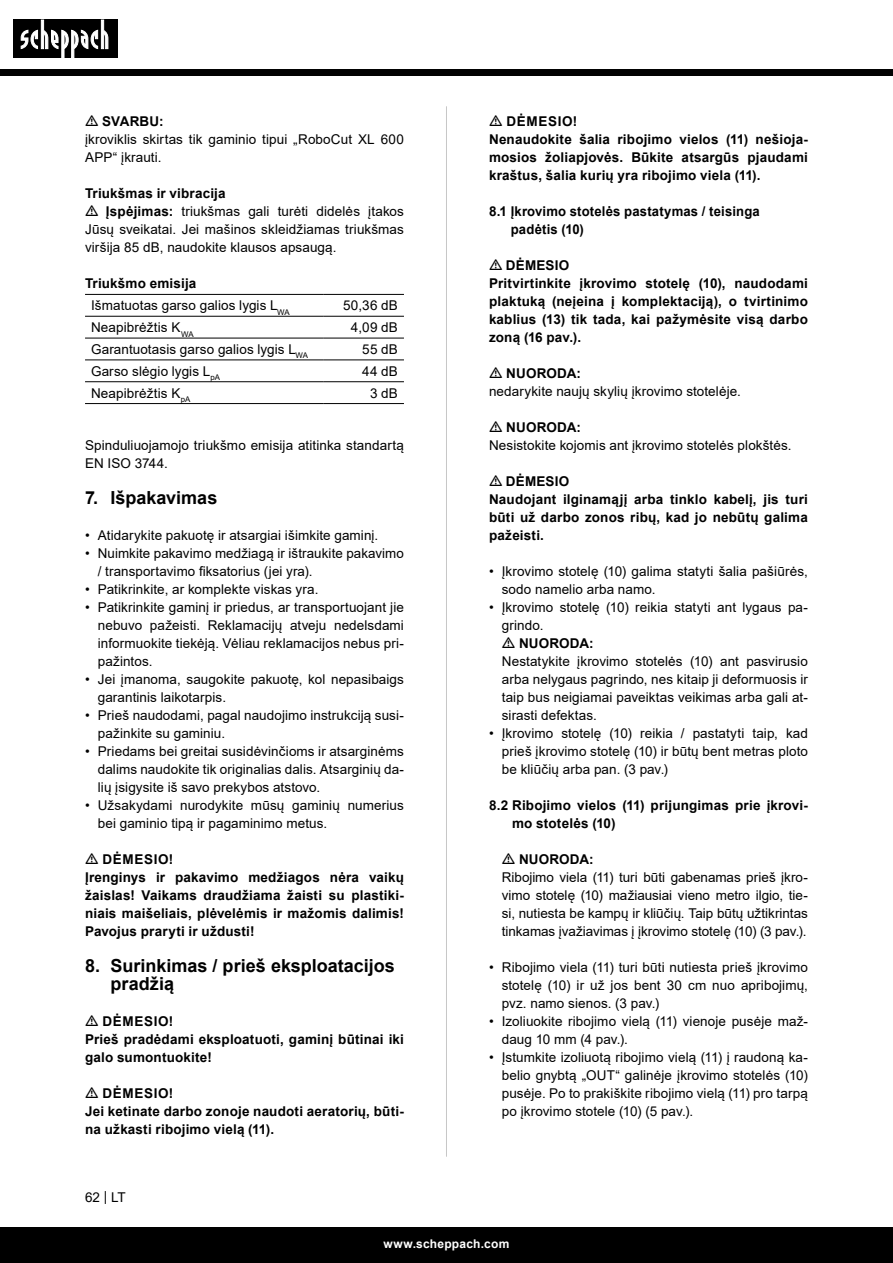
<style>
.page{position:relative;width:893px;height:1263px;background:#fff}
.page>*{position:absolute;margin:0;border:0;box-sizing:border-box;transform-origin:0 0}
.t1{font:700 18px/18px "Arial";color:#000}
.Grundtext_Bold{font:13.5px/18px "Arial";letter-spacing:.005em;color:#000}
.Grundtext_Bold-2{font:700 13.5px/18px "Arial";letter-spacing:.015em;color:#000;text-align:justify}
.Basiseinstellung{font:13.5px/18px "Arial";letter-spacing:.005em;color:#000;text-align:justify}
.Basistext_in_Tabelle{font:13.5px "Arial";letter-spacing:.01em;color:#000}
.Grundtext_TT{font:700 13.5px "Arial";letter-spacing:.05em;color:#000}
.Basiseinstellung-2{font:700 13.5px "Arial";letter-spacing:.01em;color:#000}
.t2{font:700 12px "Arial";letter-spacing:.02em;color:#fff}
.s1{font-weight:700}
</style>
<div class="page">
<div style="left:0;top:1227px;width:893px;height:36px;background:#000"></div>
<div style="left:0;top:69px;width:893px;height:6px;background:#020202"></div>
<div style="left:13px;top:20px;width:105px;height:38px;background:#000"></div>
<svg style="left:21px;top:20px;width:87px;height:38px"></svg>
<hr style="left:446px;top:106px;width:1px;height:1051px;background:#c7c7c7">
<svg style="left:85px;top:315px;width:319px;height:68px"></svg>
<hr style="left:85px;top:294px;width:238px;height:1px;background:#000">
<hr style="left:323px;top:294px;width:81px;height:1px;background:#000">
<hr style="left:85px;top:316px;width:238px;height:1px;background:#000">
<hr style="left:323px;top:316px;width:81px;height:1px;background:#000">
<hr style="left:85px;top:338px;width:238px;height:1px;background:#000">
<hr style="left:323px;top:338px;width:81px;height:1px;background:#000">
<hr style="left:85px;top:359px;width:238px;height:1px;background:#000">
<hr style="left:323px;top:359px;width:81px;height:1px;background:#000">
<hr style="left:85px;top:381px;width:238px;height:1px;background:#000">
<hr style="left:323px;top:381px;width:81px;height:1px;background:#000">
<hr style="left:85px;top:403px;width:238px;height:1px;background:#000">
<hr style="left:323px;top:403px;width:81px;height:1px;background:#000">
<p class="Grundtext_Bold-2" style="left:102px;top:112px;width:63px">SVARBU:</p>
<p class="Grundtext_Bold" style="left:85px;top:130px;width:320px">įkroviklis skirtas tik gaminio tipui „RoboCut XL 600<br>APP“ įkrauti.</p>
<p class="Grundtext_Bold-2" style="left:85px;top:184px;width:142px">Triukšmas ir vibracija</p>
<p class="Basiseinstellung" style="left:85px;top:202px;width:320px;text-indent:21px"><span class="s1">Įspėjimas:</span> triukšmas gali turėti didelės įtakos Jūsų sveikatai. Jei mašinos skleidžiamas triukšmas viršija 85 dB, naudokite klausos apsaugą.</p>
<p class="Basiseinstellung-2" style="left:85px;top:274px;width:113px">Triukšmo emisija</p>
<p class="Basistext_in_Tabelle" style="left:91px;top:296px;width:200px">Išmatuotas garso galios lygis L<sub>WA</sub></p>
<p class="Basistext_in_Tabelle" style="left:343px;top:296px;width:56px">50,36 dB</p>
<p class="Basistext_in_Tabelle" style="left:91px;top:318px;width:104px">Neapibrėžtis K<sub>WA</sub></p>
<p class="Basistext_in_Tabelle" style="left:351px;top:318px;width:48px">4,09 dB</p>
<p class="Basistext_in_Tabelle" style="left:91px;top:340px;width:218px">Garantuotasis garso galios lygis L<sub>WA</sub></p>
<p class="Basistext_in_Tabelle" style="left:362px;top:340px;width:37px">55 dB</p>
<p class="Basistext_in_Tabelle" style="left:91px;top:362px;width:131px">Garso slėgio lygis L<sub>pA</sub></p>
<p class="Basistext_in_Tabelle" style="left:362px;top:362px;width:37px">44 dB</p>
<p class="Basistext_in_Tabelle" style="left:91px;top:383px;width:101px">Neapibrėžtis K<sub>pA</sub></p>
<p class="Basistext_in_Tabelle" style="left:370px;top:383px;width:29px">3 dB</p>
<p class="Basiseinstellung" style="left:85px;top:436px;width:320px">Spinduliuojamojo triukšmo emisija atitinka standartą<br>EN ISO 3744.</p>
<p class="t1" style="left:85px;top:489px;width:134px">7. Išpakavimas</p>
<p class="Grundtext_Bold" style="left:85px;top:526px;width:295px">• Atidarykite pakuotę ir atsargiai išimkite gaminį.</p>
<p class="Grundtext_Bold" style="left:98px;top:544px;width:308px;text-indent:-13px">• Nuimkite pakavimo medžiagą ir ištraukite pakavimo / transportavimo fiksatorius (jei yra).</p>
<p class="Grundtext_Bold" style="left:85px;top:580px;width:235px">• Patikrinkite, ar komplekte viskas yra.</p>
<p class="Grundtext_Bold" style="left:98px;top:598px;width:308px;text-align:justify;text-indent:-13px">• Patikrinkite gaminį ir priedus, ar transportuojant jie nebuvo pažeisti. Reklamacijų atveju nedelsdami informuokite tiekėją. Vėliau reklamacijos nebus pri&shy;pažintos.</p>
<p class="Grundtext_Bold" style="left:98px;top:670px;width:308px;text-indent:-13px">• Jei įmanoma, saugokite pakuotę, kol nepasibaigs garantinis laikotarpis.</p>
<p class="Grundtext_Bold" style="left:98px;top:706px;width:308px;text-indent:-13px">• Prieš naudodami, pagal naudojimo instrukciją susi&shy;pažinkite su gaminiu.</p>
<p class="Grundtext_Bold" style="left:98px;top:742px;width:308px;text-align:justify;text-indent:-13px">• Priedams bei greitai susidėvinčioms ir atsarginėms dalims naudokite tik originalias dalis. Atsarginių da&shy;lių įsigysite iš savo prekybos atstovo.</p>
<p class="Grundtext_Bold" style="left:98px;top:796px;width:308px;text-indent:-13px">• Užsakydami nurodykite mūsų gaminių numerius bei gaminio tipą ir pagaminimo metus.</p>
<p class="Grundtext_TT" style="left:103px;top:850px;width:72px">DĖMESIO!</p>
<p class="Grundtext_Bold-2" style="left:85px;top:868px;width:320px">Įrenginys ir pakavimo medžiagos nėra vaikų žaislas! Vaikams draudžiama žaisti su plastiki&shy;niais maišeliais, plėvelėmis ir mažomis dalimis!<br>Pavojus praryti ir uždusti!</p>
<p class="t1" style="left:111px;top:957px;width:286px;text-indent:-26px">8. Surinkimas / prieš eksploatacijos pradžią</p>
<p class="Grundtext_TT" style="left:103px;top:1012px;width:72px">DĖMESIO!</p>
<p class="Grundtext_Bold-2" style="left:85px;top:1030px;width:320px">Prieš pradėdami eksploatuoti, gaminį būtinai iki galo sumontuokite!</p>
<p class="Grundtext_TT" style="left:103px;top:1084px;width:72px">DĖMESIO!</p>
<p class="Grundtext_Bold-2" style="left:85px;top:1102px;width:320px">Jei ketinate darbo zonoje naudoti aeratorių, būti&shy;na užkasti ribojimo vielą (11).</p>
<p class="Grundtext_Bold" style="left:85px;top:1188px;width:42px">62 | LT</p>
<p class="Grundtext_TT" style="left:506px;top:112px;width:72px">DĖMESIO!</p>
<p class="Grundtext_Bold-2" style="left:489px;top:130px;width:320px">Nenaudokite šalia ribojimo vielos (11) nešioja&shy;mosios žoliapjovės. Būkite atsargūs pjaudami kraštus, šalia kurių yra ribojimo viela (11).</p>
<p class="Grundtext_Bold-2" style="left:511px;top:202px;width:251px;text-indent:-22px">8.1 Įkrovimo stotelės pastatymas / teisinga padėtis (10)</p>
<p class="Grundtext_Bold-2" style="left:506px;top:256px;width:65px">DĖMESIO</p>
<p class="Grundtext_Bold-2" style="left:489px;top:274px;width:320px">Pritvirtinkite įkrovimo stotelę (10), naudodami plaktuką (neįeina į komplektaciją), o tvirtinimo kablius (13) tik tada, kai pažymėsite visą darbo zoną (16 pav.).</p>
<p class="Grundtext_Bold-2" style="left:506px;top:364px;width:76px">NUORODA:</p>
<p class="Grundtext_Bold" style="left:489px;top:382px;width:253px">nedarykite naujų skylių įkrovimo stotelėje.</p>
<p class="Grundtext_Bold-2" style="left:506px;top:418px;width:76px">NUORODA:</p>
<p class="Grundtext_Bold" style="left:489px;top:436px;width:304px">Nesistokite kojomis ant įkrovimo stotelės plokštės.</p>
<p class="Grundtext_Bold-2" style="left:506px;top:472px;width:65px">DĖMESIO</p>
<p class="Grundtext_Bold-2" style="left:489px;top:490px;width:320px">Naudojant ilginamąjį arba tinklo kabelį, jis turi būti už darbo zonos ribų, kad jo nebūtų galima pažeisti.</p>
<p class="Grundtext_Bold" style="left:502px;top:562px;width:308px;text-indent:-13px">• Įkrovimo stotelę (10) galima statyti šalia pašiūrės, sodo namelio arba namo.</p>
<p class="Grundtext_Bold" style="left:502px;top:598px;width:308px;text-indent:-13px">• Įkrovimo stotelę (10) reikia statyti ant lygaus pa&shy;grindo.</p>
<p class="Grundtext_Bold-2" style="left:519px;top:634px;width:76px">NUORODA:</p>
<p class="Grundtext_Bold" style="left:502px;top:652px;width:308px;text-align:justify">Nestatykite įkrovimo stotelės (10) ant pasvirusio arba nelygaus pagrindo, nes kitaip ji deformuosis ir taip bus neigiamai paveiktas veikimas arba gali at&shy;sirasti defektas.</p>
<p class="Grundtext_Bold" style="left:502px;top:724px;width:308px;text-align:justify;text-indent:-13px">• Įkrovimo stotelę (10) reikia / pastatyti taip, kad prieš įkrovimo stotelę (10) ir būtų bent metras ploto be kliūčių arba pan. (3 pav.)</p>
<p class="Grundtext_Bold-2" style="left:512px;top:796px;width:297px;text-indent:-23px">8.2 Ribojimo vielos (11) prijungimas prie įkrovi&shy;mo stotelės (10)</p>
<p class="Grundtext_Bold-2" style="left:519px;top:850px;width:76px">NUORODA:</p>
<p class="Grundtext_Bold" style="left:502px;top:868px;width:308px;text-align:justify">Ribojimo viela (11) turi būti gabenamas prieš įkro&shy;vimo stotelę (10) mažiausiai vieno metro ilgio, tie&shy;si, nutiesta be kampų ir kliūčių. Taip būtų užtikrintas tinkamas įvažiavimas į įkrovimo stotelę (10) (3 pav.).</p>
<p class="Grundtext_Bold" style="left:502px;top:958px;width:308px;text-align:justify;text-indent:-13px">• Ribojimo viela (11) turi būti nutiesta prieš įkrovimo stotelę (10) ir už jos bent 30 cm nuo apribojimų, pvz. namo sienos. (3 pav.)</p>
<p class="Grundtext_Bold" style="left:502px;top:1012px;width:308px;text-indent:-13px">• Izoliuokite ribojimo vielą (11) vienoje pusėje maž&shy;daug 10 mm (4 pav.).</p>
<p class="Grundtext_Bold" style="left:502px;top:1048px;width:308px;text-align:justify;text-indent:-13px">• Įstumkite izoliuotą ribojimo vielą (11) į raudoną ka&shy;belio gnybtą „OUT“ galinėje įkrovimo stotelės (10) pusėje. Po to prakiškite ribojimo vielą (11) pro tarpą po įkrovimo stotele (10) (5 pav.).</p>
<p class="t2" style="left:384px;top:1235px;width:127px">www.scheppach.com</p>
</div>
